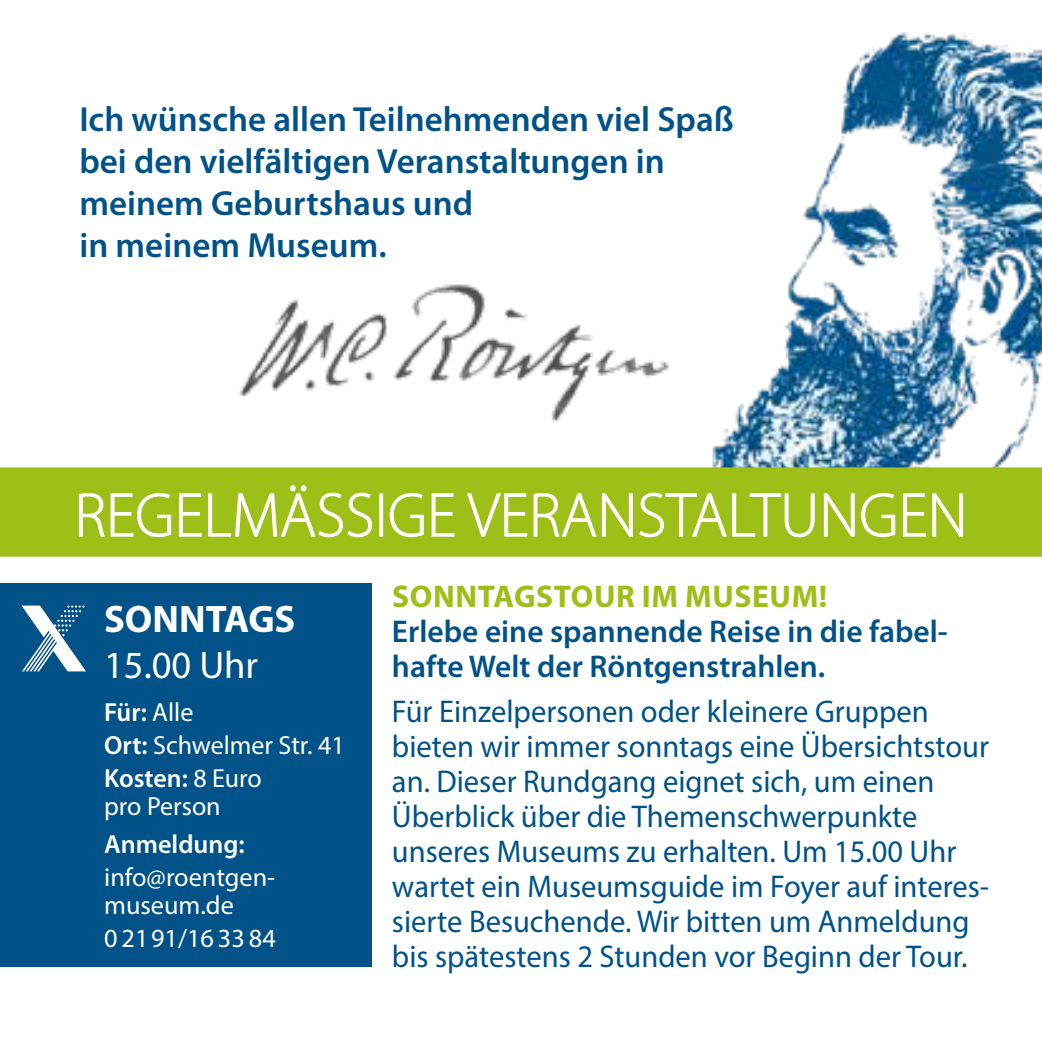
<style>
.page{position:relative;width:1042px;height:1042px;background:#fff}
.page>*{position:absolute;margin:0;border:0;box-sizing:border-box;transform-origin:0 0}
.t1{font:700 38.5px "Myriad Pro";color:#fff}
.t2{font:38.5px "Myriad Pro";color:#fff}
.t3{font:600 35px/42px "Myriad Pro";color:#005289}
.t4{font:31.5px/35px "Myriad Pro";color:#005289}
.t5{font:600 31.5px/35px "Myriad Pro";color:#005289}
.t6{font:700 31.5px "Myriad Pro";letter-spacing:.02em;color:#9dbf17}
.t7{font:26.25px/32.9px "Myriad Pro";color:#fff}
.t8{font:600 26.25px "Myriad Pro";color:#fff}
.s1{font-weight:600}
</style>
<div class="page">
<img style="left:239px;top:284px;width:430px;height:138px">
<div style="left:0;top:583px;width:371px;height:383px;background:#005289"></div>
<svg style="left:21px;top:605px;width:65px;height:66px"></svg>
<img style="left:712px;top:32px;width:330px;height:435px">
<div style="left:0;top:467px;width:1042px;height:90px;background:#9dbf17"></div>
<svg style="left:78px;top:485px;width:885px;height:55px"></svg>
<p class="t3" style="left:79px;top:98px;width:656px">Ich wünsche allen Teilnehmenden viel Spaß bei den vielfältigen Veranstaltungen in meinem Geburtshaus und<br>in meinem Museum.</p>
<p class="t1" style="left:104px;top:594px;width:193px">SONNTAGS</p>
<p class="t2" style="left:104px;top:641px;width:156px">15.00 Uhr</p>
<p class="t7" style="left:104px;top:695px;width:242px"><span class="s1">Für:</span> Alle<br><span class="s1">Ort:</span> Schwelmer Str. 41<br><span class="s1">Kosten:</span> 8 Euro</p>
<p class="t7" style="left:104px;top:789px;width:118px">pro Person</p>
<p class="t8" style="left:104px;top:827px;width:142px">Anmeldung:</p>
<p class="t7" style="left:104px;top:862px;width:173px;line-height:28px">info@roentgen&shy;museum.de</p>
<p class="t7" style="left:104px;top:921px;width:173px">0 2191/16 33 84</p>
<p class="t6" style="left:392px;top:575px;width:436px">SONNTAGSTOUR IM MUSEUM!</p>
<p class="t5" style="left:392px;top:613px;width:557px">Erlebe eine spannende Reise in die fabel&shy;hafte Welt der Röntgenstrahlen.</p>
<p class="t4" style="left:392px;top:693px;width:599px">Für Einzelpersonen oder kleinere Gruppen bieten wir immer sonntags eine Übersichtstour an. Dieser Rundgang eignet sich, um einen Überblick über die Themenschwerpunkte unseres Museums zu erhalten. Um 15.00 Uhr wartet ein Museumsguide im Foyer auf interes&shy;sierte Besuchende. Wir bitten um Anmeldung bis spätestens 2 Stunden vor Beginn der Tour.</p>
</div>
